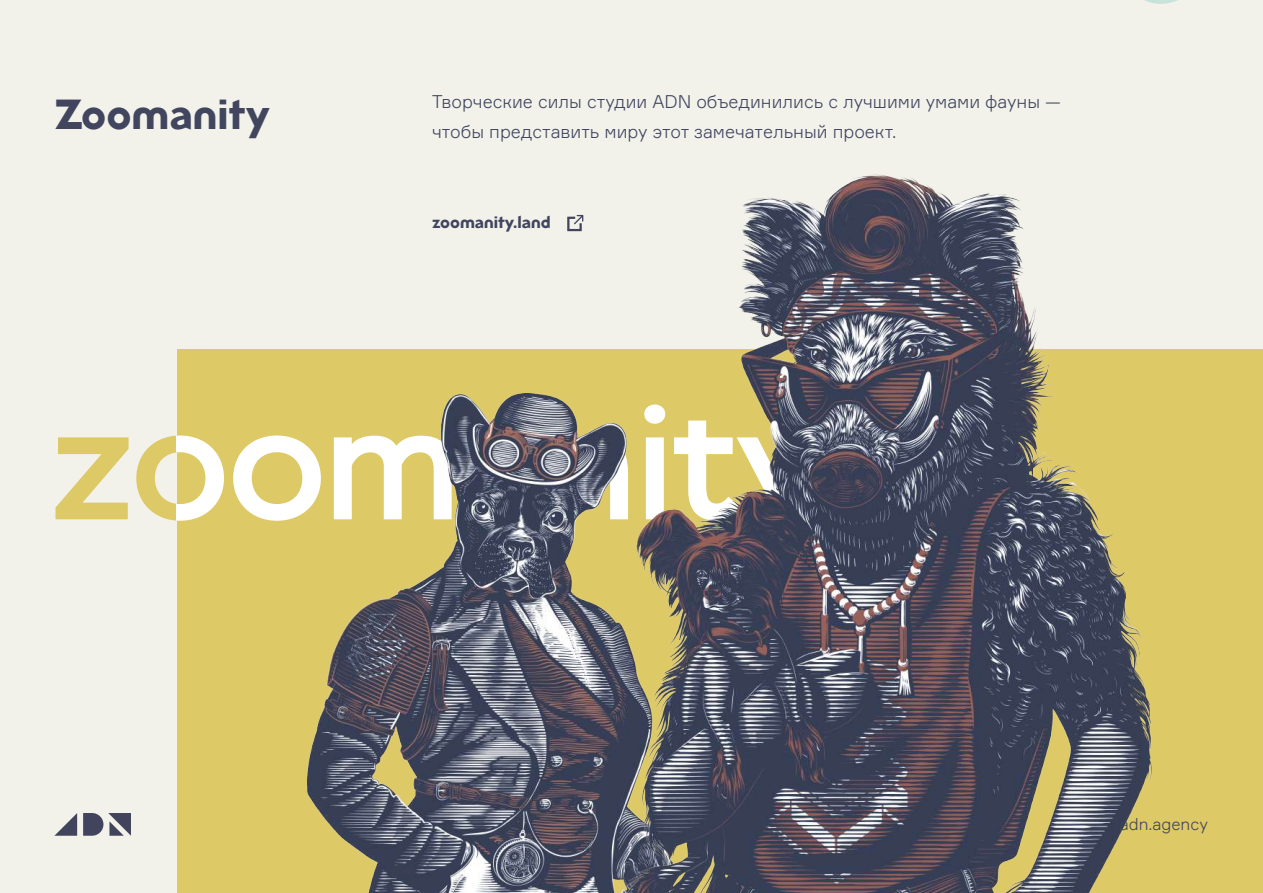
<style>
.page{position:relative;width:1263px;height:893px;background:#f2f2eb}
.page>*{position:absolute;margin:0;border:0;box-sizing:border-box;transform-origin:0 0}
.t1{font:500 157.5px "Stem";color:#fff}
.t2{font:700 42px "Atomic Alice";color:#41455e}
.t3{font:300 18px/30px "Formular";color:#41455e}
.t4{font:700 16.5px "Atomic Alice";color:#41455e}
.t5{font:300 16.5px "Formular";color:#41455e}
</style>
<div class="page">
<svg style="left:567px;top:215px;width:16px;height:17px"></svg>
<div style="left:177px;top:350px;width:1086px;height:543px;background:#dec967"></div>
<img style="left:307px;top:394px;width:315px;height:499px">
<img style="left:622px;top:175px;width:529px;height:718px">
<svg style="left:1144px;top:0;width:34px;height:4px"></svg>
<svg style="left:83px;top:813px;width:48px;height:23px"></svg>
<svg style="left:54px;top:813px;width:23px;height:23px"></svg>
<h2 class="t2" style="left:55px;top:88px;width:217px">Zoomanity</h2>
<p class="t3" style="left:432px;top:86px;width:630px">Творческие силы студии ADN объединились с лучшими умами фауны — чтобы представить миру этот замечательный проект.</p>
<p class="t4" style="left:432px;top:212px;width:120px">zoomanity.land</p>
<h1 class="t1" style="left:52px;top:368px;width:774px">zoomanity</h1>
<p class="t5" style="left:1120px;top:814px;width:90px">adn.agency</p>
</div>
